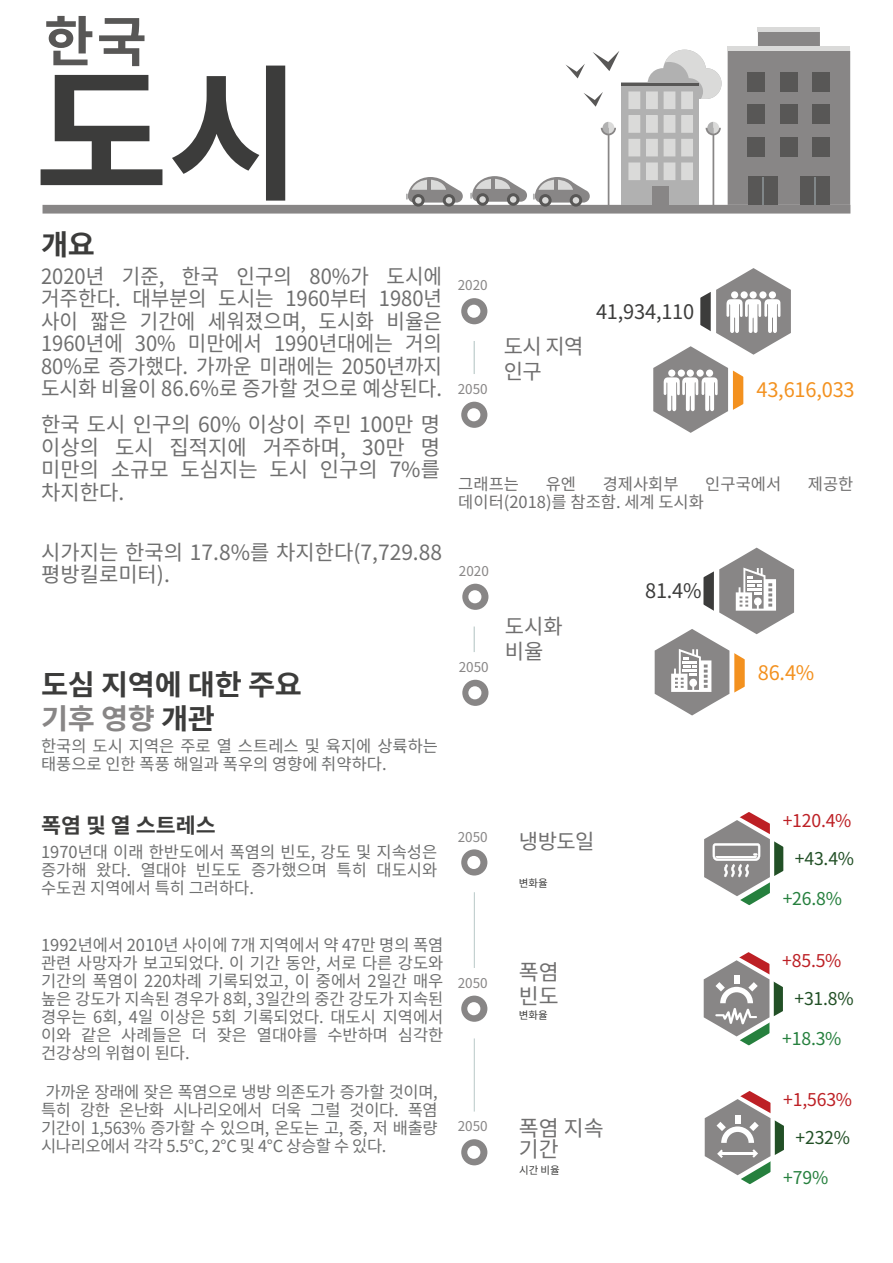
<style>
.page{position:relative;width:893px;height:1263px;background:#fff}
.page>*{position:absolute;margin:0;border:0;box-sizing:border-box;transform-origin:0 0}
.t1{font:700 146.1px "Noto Sans CJ Kkr";color:#3c3c3b}
.t2{font:700 54.45px "Noto Sans CJ Kkr";color:#585756}
.t3{font:700 28.5px/34.2px "Noto Sans CJ Kkr";letter-spacing:-.01em;color:#3c3c3b;scale:1.04 1}
.t4{font:21.75px/24px "Noto Sans CJ Kkr";color:#706f6f}
.t5{font:21px/22.5px "Noto Sans CJ Kkr";color:#6f6f6f;text-align:justify;scale:.96 1}
.t6{font:21px/22.5px "Noto Sans CJ Kkr";color:#6f6f6f;text-align:justify}
.t7{font:21px/25.2px "Noto Sans CJ Kkr";letter-spacing:-.025em;color:#706f6f}
.t8{font:700 21px "Noto Sans CJ Kkr";color:#3c3c3b;scale:1.04 1}
.t9{font:20.1px "Noto Sans CJ Kkr";letter-spacing:-.01em;color:#3c3c3b}
.t10{font:20.1px "Noto Sans CJ Kkr";letter-spacing:-.01em;color:#f3911f}
.t11{font:17.55px "Noto Sans CJ Kkr";letter-spacing:-.01em;color:#bd2025}
.t12{font:17.55px "Noto Sans CJ Kkr";letter-spacing:-.01em;color:#225026}
.t13{font:17.55px "Noto Sans CJ Kkr";color:#26803e}
.t14{font:16.5px/18px "Noto Sans CJ Kkr";color:#6f7070;text-align:justify}
.t15{font:16.5px "Noto Sans CJ Kkr";color:#706f6f}
.t16{font:13.5px "Noto Sans CJ Kkr";color:#888686}
.t17{font:10.5px "Noto Sans CJ Kkr";letter-spacing:-.01em;color:#3c3c3b}
.s1{color:#888686}
</style>
<div class="page">
<svg style="left:775px;top:1120px;width:9px;height:35px"></svg>
<svg style="left:705px;top:1091px;width:65px;height:94px"></svg>
<div style="left:735px;top:1115px;width:5px;height:9px;background:#fff"></div>
<svg style="left:774px;top:982px;width:9px;height:34px"></svg>
<svg style="left:704px;top:952px;width:65px;height:94px"></svg>
<hr style="left:474px;top:862px;width:1px;height:296px;background:#b8c8c7">
<div style="left:447px;top:968px;width:55px;height:70px;background:#fff"></div>
<div style="left:461px;top:995px;width:26px;height:27px;background:#888686;border-radius:50%"></div>
<div style="left:467px;top:1002px;width:13px;height:13px;background:#fff;border-radius:50%"></div>
<div style="left:447px;top:1111px;width:55px;height:71px;background:#fff"></div>
<div style="left:461px;top:1139px;width:26px;height:26px;background:#888686;border-radius:50%"></div>
<div style="left:467px;top:1146px;width:13px;height:13px;background:#fff;border-radius:50%"></div>
<div style="left:447px;top:822px;width:55px;height:70px;background:#fff"></div>
<div style="left:461px;top:849px;width:26px;height:26px;background:#888686;border-radius:50%"></div>
<div style="left:467px;top:856px;width:13px;height:13px;background:#fff;border-radius:50%"></div>
<svg style="left:774px;top:841px;width:9px;height:35px"></svg>
<svg style="left:704px;top:812px;width:66px;height:94px"></svg>
<svg style="left:653px;top:268px;width:138px;height:165px"></svg>
<div style="left:678px;top:369px;width:7px;height:8px;background:#fff;border-radius:50%"></div>
<div style="left:696px;top:369px;width:8px;height:8px;background:#fff;border-radius:50%"></div>
<div style="left:706px;top:370px;width:7px;height:7px;background:#fff;border-radius:50%"></div>
<div style="left:687px;top:369px;width:7px;height:8px;background:#fff;border-radius:50%"></div>
<div style="left:668px;top:369px;width:7px;height:8px;background:#fff;border-radius:50%"></div>
<svg style="left:733px;top:367px;width:10px;height:43px"></svg>
<svg style="left:655px;top:548px;width:139px;height:167px"></svg>
<hr style="left:474px;top:607px;width:1px;height:97px;background:#b8c8c7">
<hr style="left:474px;top:297px;width:1px;height:97px;background:#b8c8c7">
<div style="left:447px;top:374px;width:55px;height:71px;background:#fff"></div>
<div style="left:461px;top:402px;width:26px;height:26px;background:#888686;border-radius:50%"></div>
<div style="left:467px;top:408px;width:13px;height:13px;background:#fff;border-radius:50%"></div>
<div style="left:447px;top:270px;width:55px;height:71px;background:#fff"></div>
<div style="left:461px;top:298px;width:26px;height:26px;background:#888686;border-radius:50%"></div>
<div style="left:467px;top:305px;width:13px;height:13px;background:#fff;border-radius:50%"></div>
<div style="left:448px;top:652px;width:55px;height:71px;background:#fff"></div>
<div style="left:462px;top:680px;width:26px;height:26px;background:#888686;border-radius:50%"></div>
<div style="left:468px;top:686px;width:13px;height:13px;background:#fff;border-radius:50%"></div>
<div style="left:448px;top:556px;width:55px;height:70px;background:#fff"></div>
<div style="left:462px;top:584px;width:26px;height:26px;background:#888686;border-radius:50%"></div>
<div style="left:468px;top:590px;width:13px;height:13px;background:#fff;border-radius:50%"></div>
<div style="left:43px;top:205px;width:807px;height:9px;background:#888686"></div>
<svg style="left:593px;top:51px;width:26px;height:20px"></svg>
<svg style="left:584px;top:92px;width:19px;height:15px"></svg>
<svg style="left:565px;top:64px;width:20px;height:14px"></svg>
<div style="left:621px;top:83px;width:78px;height:122px;background:#b1b1b1"></div>
<hr style="left:621px;top:83px;width:78px;height:3px;background:#585756">
<svg style="left:628px;top:91px;width:12px;height:18px"></svg>
<svg style="left:646px;top:50px;width:75px;height:59px"></svg>
<svg style="left:628px;top:115px;width:12px;height:18px"></svg>
<svg style="left:646px;top:115px;width:12px;height:18px"></svg>
<svg style="left:664px;top:115px;width:11px;height:18px"></svg>
<svg style="left:681px;top:115px;width:12px;height:18px"></svg>
<svg style="left:628px;top:139px;width:12px;height:17px"></svg>
<svg style="left:646px;top:139px;width:12px;height:17px"></svg>
<svg style="left:664px;top:139px;width:11px;height:17px"></svg>
<svg style="left:681px;top:139px;width:12px;height:17px"></svg>
<svg style="left:628px;top:162px;width:12px;height:18px"></svg>
<svg style="left:646px;top:162px;width:12px;height:18px"></svg>
<svg style="left:664px;top:162px;width:11px;height:18px"></svg>
<svg style="left:681px;top:162px;width:12px;height:18px"></svg>
<div style="left:652px;top:187px;width:17px;height:21px;background:#888686"></div>
<hr style="left:758px;top:28px;width:62px;height:4px;background:#dadad9">
<svg style="left:728px;top:32px;width:122px;height:173px;background:#848282"></svg>
<svg style="left:706px;top:122px;width:15px;height:83px"></svg>
<svg style="left:601px;top:122px;width:15px;height:83px"></svg>
<svg style="left:539px;top:194px;width:13px;height:13px"></svg>
<svg style="left:570px;top:194px;width:12px;height:13px"></svg>
<svg style="left:533px;top:177px;width:57px;height:26px"></svg>
<svg style="left:476px;top:193px;width:13px;height:13px"></svg>
<svg style="left:507px;top:193px;width:12px;height:13px"></svg>
<svg style="left:470px;top:176px;width:57px;height:26px"></svg>
<svg style="left:412px;top:194px;width:13px;height:13px"></svg>
<svg style="left:443px;top:194px;width:12px;height:13px"></svg>
<svg style="left:406px;top:177px;width:57px;height:26px"></svg>
<h2 class="t2" style="left:44px;top:11px;width:104px">한국</h2>
<h1 class="t1" style="left:34px;top:52px;width:269px">도시</h1>
<h3 class="t3" style="left:41px;top:228px;width:53px">개요</h3>
<p class="t5" style="left:41px;top:265px;width:419px">2020년 기준, 한국 인구의 80%가 도시에 거주한다. 대부분의 도시는 1960부터 1980년 사이 짧은 기간에 세워졌으며, 도시화 비율은 1960년에 30% 미만에서 1990년대에는 거의 80%로 증가했다. 가까운 미래에는 2050년까지 도시화 비율이 86.6%로 증가할 것으로 예상된다.</p>
<p class="t6" style="left:41px;top:414px;width:400px">한국 도시 인구의 60% 이상이 주민 100만 명 이상의 도시 집적지에 거주하며, 30만 명 미만의 소규모 도심지는 도시 인구의 7%를 차지한다.</p>
<p class="t6" style="left:41px;top:541px;width:403px">시가지는 한국의 17.8%를 차지한다(7,729.88 평방킬로미터).</p>
<h3 class="t3" style="left:41px;top:668px;width:252px">도심 지역에 대한 주요 <span class="s1">기후 영향</span> 개관</h3>
<p class="t14" style="left:41px;top:737px;width:399px">한국의 도시 지역은 주로 열 스트레스 및 육지에 상륙하는 태풍으로 인한 폭풍 해일과 폭우의 영향에 취약하다.</p>
<p class="t16" style="left:458px;top:278px;width:31px">2020</p>
<p class="t16" style="left:458px;top:381px;width:31px">2050</p>
<p class="t7" style="left:504px;top:334px;width:81px">도시 지역 인구</p>
<p class="t9" style="left:596px;top:300px;width:100px">41,934,110</p>
<p class="t10" style="left:756px;top:378px;width:100px">43,616,033</p>
<p class="t15" style="left:458px;top:475px;width:62px">그래프는</p>
<p class="t15" style="left:546px;top:475px;width:32px">유엔</p>
<p class="t15" style="left:603px;top:475px;width:77px">경제사회부</p>
<p class="t15" style="left:705px;top:475px;width:77px">인구국에서</p>
<p class="t15" style="left:808px;top:475px;width:47px">제공한</p>
<p class="t15" style="left:458px;top:493px;width:247px">데이터(2018)를 참조함. 세계 도시화</p>
<p class="t16" style="left:459px;top:563px;width:31px">2020</p>
<p class="t16" style="left:459px;top:659px;width:31px">2050</p>
<p class="t7" style="left:505px;top:614px;width:59px">도시화 비율</p>
<p class="t9" style="left:645px;top:580px;width:58px">81.4%</p>
<p class="t10" style="left:758px;top:661px;width:58px">86.4%</p>
<p class="t8" style="left:41px;top:813px;width:170px">폭염 및 열 스트레스</p>
<p class="t14" style="left:41px;top:843px;width:398px">1970년대 이래 한반도에서 폭염의 빈도, 강도 및 지속성은 증가해 왔다. 열대야 빈도도 증가했으며 특히 대도시와 수도권 지역에서 특히 그러하다.</p>
<p class="t16" style="left:458px;top:829px;width:31px">2050</p>
<p class="t14" style="left:41px;top:936px;width:404px">1992년에서 2010년 사이에 7개 지역에서 약 47만 명의 폭염 관련 사망자가 보고되었다. 이 기간 동안, 서로 다른 강도와 기간의 폭염이 220차례 기록되었고, 이 중에서 2일간 매우 높은 강도가 지속된 경우가 8회, 3일간의 중간 강도가 지속된 경우는 6회, 4일 이상은 5회 기록되었다. 대도시 지역에서 이와 같은 사례들은 더 잦은 열대야를 수반하며 심각한 건강상의 위협이 된다.</p>
<p class="t14" style="left:41px;top:1083px;width:398px">가까운 장래에 잦은 폭염으로 냉방 의존도가 증가할 것이며, 특히 강한 온난화 시나리오에서 더욱 그럴 것이다. 폭염 기간이 1,563% 증가할 수 있으며, 온도는 고, 중, 저 배출량 시나리오에서 각각 5.5°C, 2°C 및 4°C 상승할 수 있다.</p>
<p class="t16" style="left:458px;top:975px;width:31px">2050</p>
<p class="t16" style="left:458px;top:1119px;width:31px">2050</p>
<p class="t7" style="left:519px;top:829px;width:77px">냉방도일</p>
<p class="t17" style="left:519px;top:877px;width:30px">변화율</p>
<h3 class="t4" style="left:519px;top:960px;width:41px">폭염 빈도</h3>
<p class="t17" style="left:519px;top:1009px;width:30px">변화율</p>
<h3 class="t4" style="left:519px;top:1116px;width:86px">폭염 지속</h3>
<h3 class="t4" style="left:519px;top:1137px;width:41px">기간</h3>
<p class="t17" style="left:519px;top:1164px;width:42px">시간 비율</p>
<p class="t11" style="left:783px;top:810px;width:70px">+120.4%</p>
<p class="t12" style="left:795px;top:848px;width:61px">+43.4%</p>
<p class="t13" style="left:783px;top:888px;width:61px">+26.8%</p>
<p class="t11" style="left:782px;top:951px;width:61px">+85.5%</p>
<p class="t12" style="left:794px;top:988px;width:61px">+31.8%</p>
<p class="t13" style="left:782px;top:1028px;width:61px">+18.3%</p>
<p class="t11" style="left:783px;top:1089px;width:70px">+1,563%</p>
<p class="t12" style="left:795px;top:1127px;width:56px">+232%</p>
<p class="t13" style="left:783px;top:1167px;width:46px">+79%</p>
</div>
